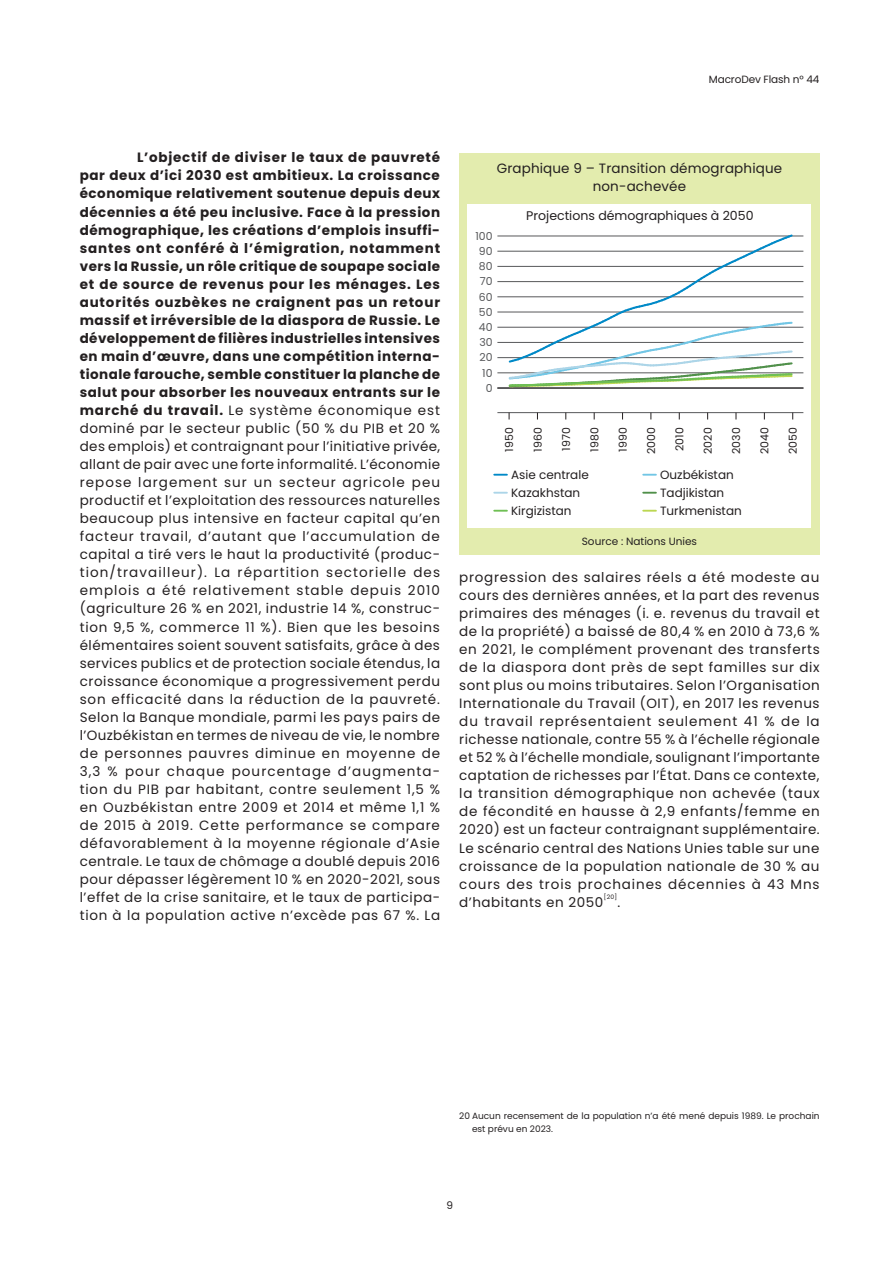
<style>
.page{position:relative;width:893px;height:1263px;background:#fff}
.page>*{position:absolute;margin:0;border:0;box-sizing:border-box;transform-origin:0 0}
.Texte_courant{font:13.5px/18px "Poppins";letter-spacing:.05em;color:#231f20;text-align:justify}
.Titre_Graphiques{font:13.5px/18px "Poppins";letter-spacing:.01em;color:#231f20;text-align:center}
.t1{font:12.6px "Poppins";color:#231f20}
.Légende_Graphiques{font:12px "Poppins";color:#231f20}
.t2{font:10.95px "Poppins";color:#231f20}
.t3{font:10.95px "Poppins";color:#57585a}
.Source_Graph{font:10.5px "Poppins";color:#231f20}
.t4{font:9px/13.5px "Poppins";color:#231f20}
.Texte_courant-2{font:6.15px "Poppins";color:#231f20}
.s1{font-weight:700}
</style>
<div class="page">
<div style="left:459px;top:153px;width:361px;height:402px;background:#e3ecae"></div>
<div style="left:468px;top:205px;width:343px;height:323px;background:#fff"></div>
<svg style="left:494px;top:474px;width:13px;height:2px"></svg>
<svg style="left:643px;top:474px;width:13px;height:2px"></svg>
<svg style="left:494px;top:492px;width:13px;height:2px"></svg>
<svg style="left:643px;top:492px;width:13px;height:2px"></svg>
<svg style="left:494px;top:510px;width:13px;height:2px"></svg>
<svg style="left:643px;top:510px;width:13px;height:2px"></svg>
<hr style="left:497px;top:387px;width:306px;height:2px;background:#231f20">
<hr style="left:497px;top:388px;width:306px;height:1px;background:#57585a">
<hr style="left:497px;top:373px;width:306px;height:1px;background:#57585a">
<hr style="left:497px;top:357px;width:306px;height:1px;background:#57585a">
<hr style="left:497px;top:342px;width:306px;height:1px;background:#57585a">
<hr style="left:497px;top:327px;width:306px;height:1px;background:#57585a">
<hr style="left:497px;top:312px;width:306px;height:1px;background:#57585a">
<hr style="left:497px;top:297px;width:306px;height:1px;background:#57585a">
<hr style="left:497px;top:281px;width:306px;height:1px;background:#57585a">
<hr style="left:497px;top:266px;width:306px;height:1px;background:#57585a">
<hr style="left:497px;top:251px;width:306px;height:1px;background:#57585a">
<hr style="left:497px;top:236px;width:306px;height:1px;background:#57585a">
<svg style="left:507px;top:234px;width:287px;height:153px"></svg>
<hr style="left:497px;top:412px;width:306px;height:1px;background:#57585a">
<p class="Source_Graph" style="left:709px;top:73px;width:112px">MacroDev Flash n° 44</p>
<p class="Texte_courant" style="left:80px;top:149px;width:362px;text-indent:57px"><span class="s1">L’objectif de diviser le taux de pauvreté par deux d’ici 2030 est ambitieux. La croissance économique relativement soutenue depuis deux décennies a été peu inclusive. Face à la pression démographique, les créations d’emplois insuffi&shy;santes ont conféré à l’émigration, notamment vers la Russie, un rôle critique de soupape sociale et de source de revenus pour les ménages. Les autorités ouzbèkes ne craignent pas un retour massif et irréversible de la diaspora de Russie. Le développement de filières industrielles intensives en main d’œuvre, dans une compétition interna&shy;tionale farouche, semble constituer la planche de salut pour absorber les nouveaux entrants sur le marché du travail.</span> Le système économique est dominé par le secteur public (50 % du PIB et 20 % des emplois) et contraignant pour l’initiative privée, allant de pair avec une forte informalité. L’économie repose largement sur un secteur agricole peu productif et l’exploitation des ressources naturelles beaucoup plus intensive en facteur capital qu’en facteur travail, d’autant que l’accumulation de capital a tiré vers le haut la productivité (produc&shy;tion/travailleur). La répartition sectorielle des emplois a été relativement stable depuis 2010 (agriculture 26 % en 2021, industrie 14 %, construc&shy;tion 9,5 %, commerce 11 %). Bien que les besoins élémentaires soient souvent satisfaits, grâce à des services publics et de protection sociale étendus, la croissance économique a progressivement perdu son efficacité dans la réduction de la pauvreté.<br>Selon la Banque mondiale, parmi les pays pairs de l’Ouzbékistan en termes de niveau de vie, le nombre de personnes pauvres diminue en moyenne de 3,3 % pour chaque pourcentage d’augmenta&shy;tion du PIB par habitant, contre seulement 1,5 % en Ouzbékistan entre 2009 et 2014 et même 1,1 % de 2015 à 2019. Cette performance se compare défavorablement à la moyenne régionale d’Asie centrale. Le taux de chômage a doublé depuis 2016 pour dépasser légèrement 10 % en 2020-2021, sous l’effet de la crise sanitaire, et le taux de participa&shy;tion à la population active n’excède pas 67 %. La</p>
<p class="Titre_Graphiques" style="left:497px;top:159px;width:287px">Graphique 9 – Transition démographique non-achevée</p>
<p class="t3" style="left:475px;top:230px;width:19px">100</p>
<p class="t3" style="left:479px;top:245px;width:15px">90</p>
<p class="t3" style="left:479px;top:260px;width:15px">80</p>
<p class="t3" style="left:480px;top:275px;width:14px">70</p>
<p class="t3" style="left:479px;top:290px;width:15px">60</p>
<p class="t3" style="left:479px;top:306px;width:15px">50</p>
<p class="t3" style="left:479px;top:321px;width:15px">40</p>
<p class="t3" style="left:479px;top:336px;width:15px">30</p>
<p class="t3" style="left:480px;top:351px;width:15px">20</p>
<p class="t3" style="left:482px;top:366px;width:12px">10</p>
<p class="t3" style="left:486px;top:382px;width:8px">0</p>
<p class="t1" style="left:526px;top:209px;width:229px">Projections démographiques à 2050</p>
<p class="t2" style="left:503px;top:452px;width:26px;rotate:-90deg">1950</p>
<p class="t2" style="left:531px;top:452px;width:26px;rotate:-90deg">1960</p>
<p class="t2" style="left:560px;top:451px;width:25px;rotate:-90deg">1970</p>
<p class="t2" style="left:588px;top:452px;width:26px;rotate:-90deg">1980</p>
<p class="t2" style="left:617px;top:452px;width:26px;rotate:-90deg">1990</p>
<p class="t2" style="left:645px;top:454px;width:28px;rotate:-90deg">2000</p>
<p class="t2" style="left:673px;top:451px;width:25px;rotate:-90deg">2010</p>
<p class="t2" style="left:702px;top:454px;width:28px;rotate:-90deg">2020</p>
<p class="t2" style="left:730px;top:454px;width:28px;rotate:-90deg">2030</p>
<p class="t2" style="left:758px;top:454px;width:28px;rotate:-90deg">2040</p>
<p class="t2" style="left:787px;top:454px;width:28px;rotate:-90deg">2050</p>
<p class="Légende_Graphiques" style="left:511px;top:468px;width:79px">Asie centrale</p>
<p class="Légende_Graphiques" style="left:660px;top:468px;width:75px">Ouzbékistan</p>
<p class="Légende_Graphiques" style="left:511px;top:486px;width:71px">Kazakhstan</p>
<p class="Légende_Graphiques" style="left:660px;top:486px;width:66px">Tadjikistan</p>
<p class="Légende_Graphiques" style="left:511px;top:504px;width:62px">Kirgizistan</p>
<p class="Légende_Graphiques" style="left:660px;top:504px;width:83px">Turkmenistan</p>
<p class="Source_Graph" style="left:582px;top:535px;width:117px">Source : Nations Unies</p>
<p class="Texte_courant" style="left:459px;top:568px;width:362px">progression des salaires réels a été modeste au cours des dernières années, et la part des revenus primaires des ménages (i. e. revenus du travail et de la propriété) a baissé de 80,4 % en 2010 à 73,6 % en 2021, le complément provenant des transferts de la diaspora dont près de sept familles sur dix sont plus ou moins tributaires. Selon l’Organisation Internationale du Travail (OIT), en 2017 les revenus du travail représentaient seulement 41 % de la richesse nationale, contre 55 % à l’échelle régionale et 52 % à l’échelle mondiale, soulignant l’importante captation de richesses par l’État. Dans ce contexte, la transition démographique non achevée (taux de fécondité en hausse à 2,9 enfants/femme en 2020) est un facteur contraignant supplémentaire.<br>Le scénario central des Nations Unies table sur une croissance de la population nationale de 30 % au cours des trois prochaines décennies à 43 Mns d’habitants en 2050</p>
<p class="Texte_courant-2" style="left:604px;top:893px;width:15px">[20]</p>
<p class="Texte_courant" style="left:617px;top:893px;width:4px">.</p>
<p class="t4" style="left:472px;top:1109px;width:349px;text-indent:-13px">20 Aucun recensement de la population n’a été mené depuis 1989. Le prochain est prévu en 2023.</p>
<p class="Source_Graph" style="left:446px;top:1199px;width:8px">9</p>
</div>
